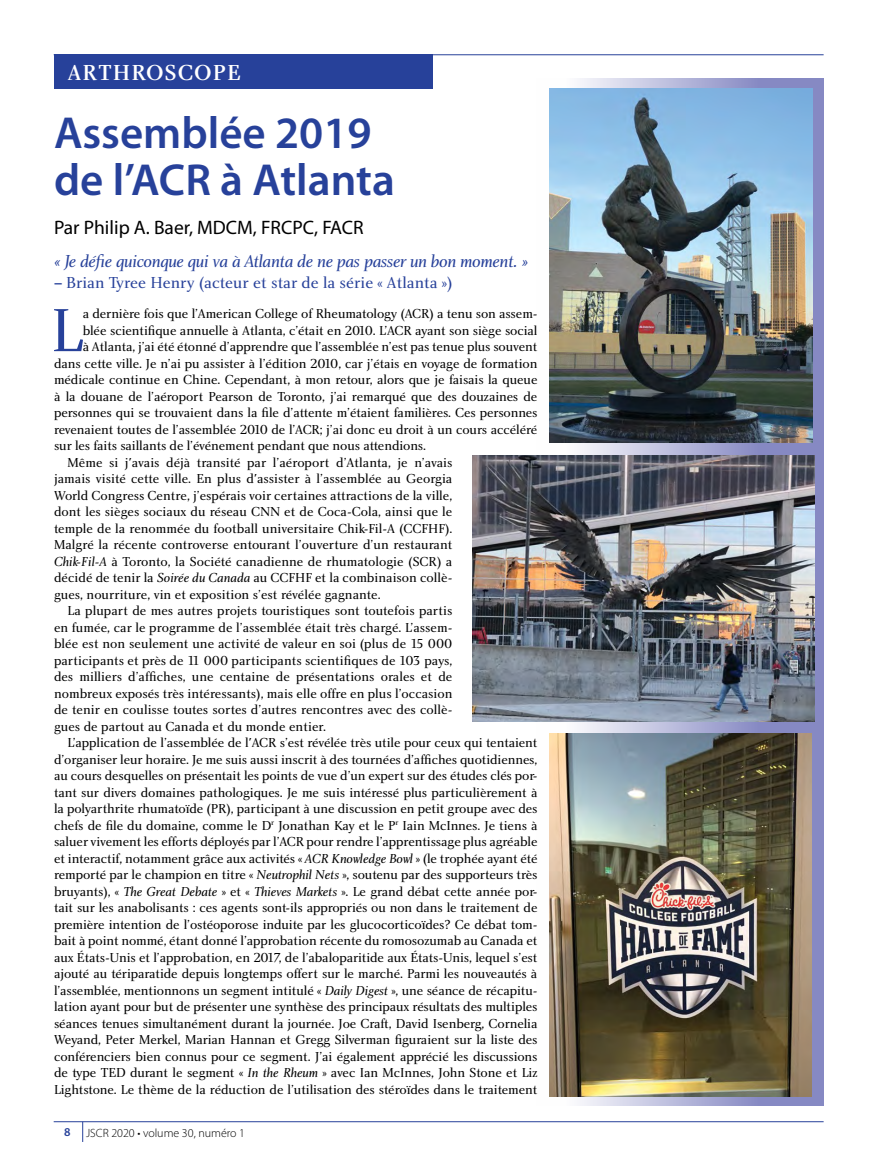
<style>
.page{position:relative;width:878px;height:1175px;background:#fff}
.page>*{position:absolute;margin:0;border:0;box-sizing:border-box;transform-origin:0 0}
.t1{font:63px "Charlotte Book Plain";color:#27419a}
.t2{font:600 45px/46.5px "Myriad Pro";color:#27419a}
.t3{font:22.5px "Charlotte Medium Plain";letter-spacing:.05em;color:#fff}
.t4{font:19.5px "Myriad Pro";color:#000}
.t5{font:18px "Charlotte Book Italic Plain";letter-spacing:-.02em;color:#27419a}
.t6{font:16.5px "Charlotte Book Plain";color:#27419a}
.t7{font:13.5px "Charlotte Book Plain";letter-spacing:-.01em;color:#000}
.t8{font:300 12px "Myriad Pro";color:#000}
.t9{font:600 12px "Myriad Pro";color:#27419a}
.s1{font-family:"Myriad Pro";font-weight:600}
.s2{font-family:"Charlotte Book Italic Plain"}
</style>
<div class="page">
<svg style="left:536px;top:79px;width:288px;height:1027px"></svg>
<hr style="left:54px;top:54px;width:769px;height:1px;background:#27419a">
<div style="left:54px;top:55px;width:378px;height:34px;background:#27419a"></div>
<hr style="left:54px;top:1121px;width:769px;height:1px;background:#27419a">
<svg style="left:82px;top:1121px;width:1px;height:21px"></svg>
<img style="left:549px;top:88px;width:263px;height:355px">
<img style="left:472px;top:455px;width:342px;height:266px">
<img style="left:549px;top:733px;width:262px;height:363px">
<h3 class="t3" style="left:68px;top:59px;width:175px">ARTHROSCOPE</h3>
<h2 class="t2" style="left:54px;top:110px;width:342px">Assemblée 2019 de l’ACR à Atlanta</h2>
<h3 class="t4" style="left:54px;top:216px;width:311px">Par Philip A. Baer, MDCM, FRCPC, FACR</h3>
<h3 class="t5" style="left:54px;top:250px;width:476px">« Je défie quiconque qui va à Atlanta de ne pas passer un bon moment. »</h3>
<p class="t6" style="left:54px;top:272px;width:400px"><span class="s1">–</span> Brian Tyree Henry (acteur et star de la série « Atlanta »)</p>
<h1 class="t1" style="left:51px;top:292px;width:34px">L</h1>
<p class="t7" style="left:83px;top:305px;width:456px">a dernière fois que l’American College of Rheumatology (ACR) a tenu son assem-</p>
<p class="t7" style="left:83px;top:322px;width:456px">blée scientifique annuelle à Atlanta, c’était en 2010. L’ACR ayant son siège social</p>
<p class="t7" style="left:83px;top:338px;width:456px">à Atlanta, j’ai été étonné d’apprendre que l’assemblée n’est pas tenue plus souvent</p>
<p class="t7" style="left:54px;top:355px;width:485px">dans cette ville. Je n’ai pu assister à l’édition 2010, car j’étais en voyage de formation</p>
<p class="t7" style="left:54px;top:371px;width:485px">médicale continue en Chine. Cependant, à mon retour, alors que je faisais la queue</p>
<p class="t7" style="left:54px;top:388px;width:485px">à la douane de l’aéroport Pearson de Toronto, j’ai remarqué que des douzaines de</p>
<p class="t7" style="left:54px;top:404px;width:485px">personnes qui se trouvaient dans la file d’attente m’étaient familières. Ces personnes</p>
<p class="t7" style="left:54px;top:421px;width:485px">revenaient toutes de l’assemblée 2010 de l’ACR; j’ai donc eu droit à un cours accéléré</p>
<p class="t7" style="left:54px;top:437px;width:373px">sur les faits saillants de l’événement pendant que nous attendions.</p>
<p class="t7" style="left:68px;top:454px;width:386px">Même si j'avais déjà transité par l’aéroport d’Atlanta, je n’avais</p>
<p class="t7" style="left:54px;top:470px;width:400px">jamais visité cette ville. En plus d'assister à l’assemblée au Georgia</p>
<p class="t7" style="left:54px;top:487px;width:400px">World Congress Centre, j’espérais voir certaines attractions de la ville,</p>
<p class="t7" style="left:54px;top:503px;width:400px">dont les sièges sociaux du réseau CNN et de Coca-Cola, ainsi que le</p>
<p class="t7" style="left:54px;top:520px;width:400px">temple de la renommée du football universitaire Chik-Fil-A (CCFHF).</p>
<p class="t7" style="left:54px;top:536px;width:400px">Malgré la récente controverse entourant l’ouverture d’un restaurant</p>
<p class="t7" style="left:54px;top:553px;width:400px"><span class="s2">Chik-Fil-A</span> à Toronto, la Société canadienne de rhumatologie (SCR) a</p>
<p class="t7" style="left:54px;top:569px;width:400px">décidé de tenir la <span class="s2">Soirée du Canada</span> au CCFHF et la combinaison collè-</p>
<p class="t7" style="left:54px;top:586px;width:328px">gues, nourriture, vin et exposition s’est révélée gagnante.</p>
<p class="t7" style="left:68px;top:602px;width:386px">La plupart de mes autres projets touristiques sont toutefois partis</p>
<p class="t7" style="left:54px;top:619px;width:400px">en fumée, car le programme de l’assemblée était très chargé. L’assem-</p>
<p class="t7" style="left:54px;top:635px;width:400px">blée est non seulement une activité de valeur en soi (plus de 15 000</p>
<p class="t7" style="left:54px;top:652px;width:400px">participants et près de 11 000 participants scientifiques de 103 pays,</p>
<p class="t7" style="left:54px;top:668px;width:400px">des milliers d’affiches, une centaine de présentations orales et de</p>
<p class="t7" style="left:54px;top:685px;width:400px">nombreux exposés très intéressants), mais elle offre en plus l’occasion</p>
<p class="t7" style="left:54px;top:701px;width:400px">de tenir en coulisse toutes sortes d’autres rencontres avec des collè-</p>
<p class="t7" style="left:54px;top:718px;width:273px">gues de partout au Canada et du monde entier.</p>
<p class="t7" style="left:68px;top:734px;width:471px">L’application de l’assemblée de l'ACR s’est révélée très utile pour ceux qui tentaient</p>
<p class="t7" style="left:54px;top:751px;width:485px">d’organiser leur horaire. Je me suis aussi inscrit à des tournées d’affiches quotidiennes,</p>
<p class="t7" style="left:54px;top:767px;width:485px">au cours desquelles on présentait les points de vue d’un expert sur des études clés por-</p>
<p class="t7" style="left:54px;top:784px;width:485px">tant sur divers domaines pathologiques. Je me suis intéressé plus particulièrement à</p>
<p class="t7" style="left:54px;top:800px;width:485px">la polyarthrite rhumatoïde (PR), participant à une discussion en petit groupe avec des</p>
<p class="t7" style="left:54px;top:817px;width:485px">chefs de file du domaine, comme le D<sup>r</sup> Jonathan Kay et le P<sup>r</sup> Iain McInnes. Je tiens à</p>
<p class="t7" style="left:54px;top:833px;width:485px">saluer vivement les efforts déployés par l’ACR pour rendre l’apprentissage plus agréable</p>
<p class="t7" style="left:54px;top:850px;width:485px">et interactif, notamment grâce aux activités « <span class="s2">ACR Knowledge Bowl</span> » (le trophée ayant été</p>
<p class="t7" style="left:54px;top:866px;width:485px">remporté par le champion en titre « <span class="s2">Neutrophil Nets</span> », soutenu par des supporteurs très</p>
<p class="t7" style="left:54px;top:883px;width:485px">bruyants), « <span class="s2">The Great Debate</span> » et « <span class="s2">Thieves Markets</span> ». Le grand débat cette année por-</p>
<p class="t7" style="left:54px;top:899px;width:485px">tait sur les anabolisants : ces agents sont-ils appropriés ou non dans le traitement de</p>
<p class="t7" style="left:54px;top:916px;width:485px">première intention de l’ostéoporose induite par les glucocorticoïdes? Ce débat tom-</p>
<p class="t7" style="left:54px;top:932px;width:485px">bait à point nommé, étant donné l’approbation récente du romosozumab au Canada et</p>
<p class="t7" style="left:54px;top:949px;width:485px">aux États-Unis et l’approbation, en 2017, de l’abaloparitide aux États-Unis, lequel s’est</p>
<p class="t7" style="left:54px;top:965px;width:485px">ajouté au tériparatide depuis longtemps offert sur le marché. Parmi les nouveautés à</p>
<p class="t7" style="left:54px;top:982px;width:485px">l’assemblée, mentionnons un segment intitulé « <span class="s2">Daily Digest</span> », une séance de récapitu-</p>
<p class="t7" style="left:54px;top:998px;width:485px">lation ayant pour but de présenter une synthèse des principaux résultats des multiples</p>
<p class="t7" style="left:54px;top:1015px;width:485px">séances tenues simultanément durant la journée. Joe Craft, David Isenberg, Cornelia</p>
<p class="t7" style="left:54px;top:1031px;width:485px">Weyand, Peter Merkel, Marian Hannan et Gregg Silverman figuraient sur la liste des</p>
<p class="t7" style="left:54px;top:1048px;width:485px">conférenciers bien connus pour ce segment. J’ai également apprécié les discussions</p>
<p class="t7" style="left:54px;top:1064px;width:485px">de type TED durant le segment « <span class="s2">In the Rheum</span> » avec Ian McInnes, John Stone et Liz</p>
<p class="t7" style="left:54px;top:1081px;width:485px">Lightstone. Le thème de la réduction de l’utilisation des stéroïdes dans le traitement</p>
<p class="t9" style="left:64px;top:1125px;width:8px">8</p>
<p class="t8" style="left:86px;top:1126px;width:160px">JSCR 2020 • volume 30, numéro 1</p>
</div>
